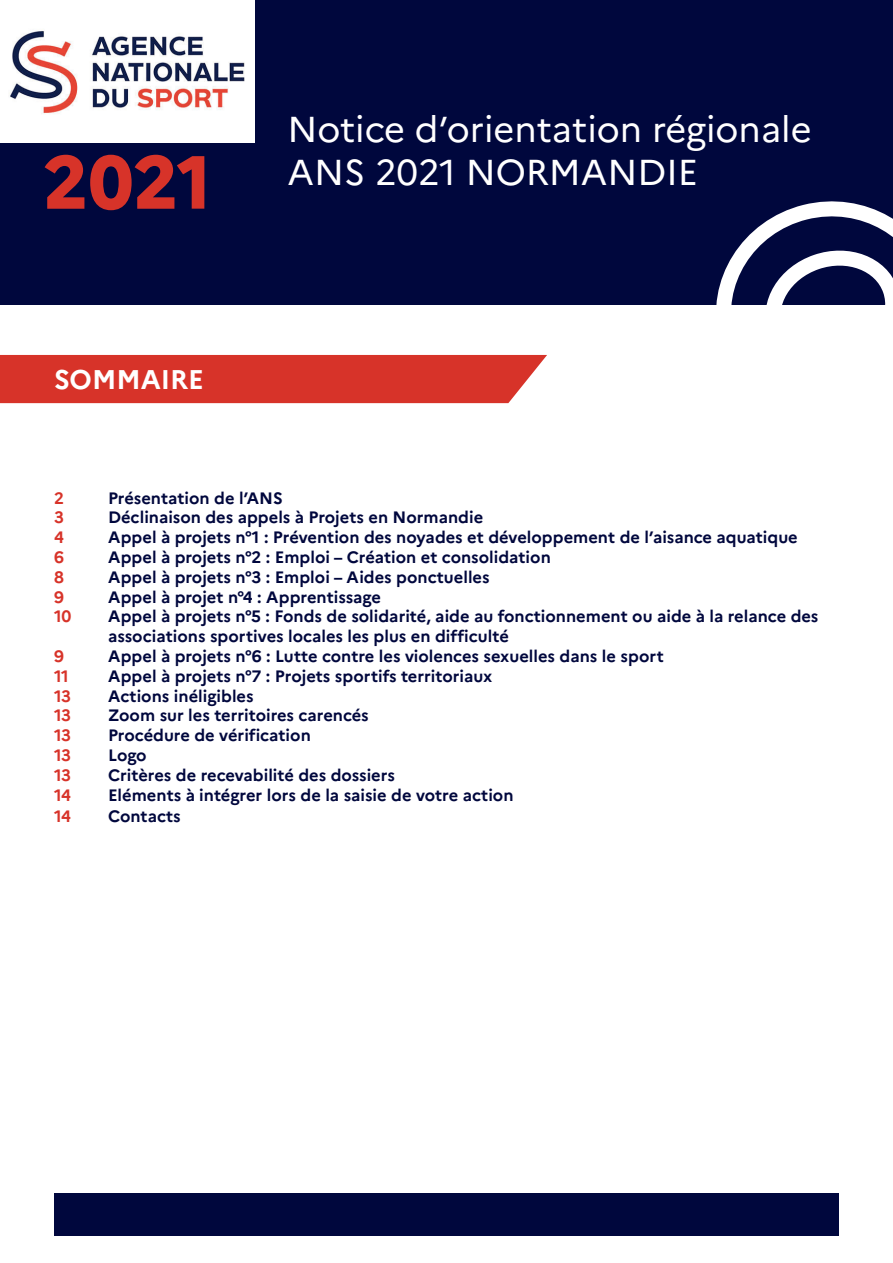
<style>
.page{position:relative;width:893px;height:1263px;background:#fff}
.page>*{position:absolute;margin:0;border:0;box-sizing:border-box;transform-origin:0 0}
.t1{font:800 75px "Marianne";color:#d73329}
.t2{font:36px/43.2px "Marianne";color:#fff}
.t3{font:700 27px "Marianne";color:#fff}
.t4{font:700 16.5px/19.8px "Marianne";color:#00073d}
.t5{font:700 16.5px "Marianne";letter-spacing:-.02em;color:#d73329}
</style>
<div class="page">
<div style="left:0;top:0;width:893px;height:305px;background:#00073d"></div>
<svg style="left:716px;top:201px;width:177px;height:104px"></svg>
<div style="left:0;top:355px;width:547px;height:48px;background:#d73329"></div>
<img style="left:0;top:0;width:255px;height:143px">
<div style="left:54px;top:1193px;width:785px;height:42px;background:#00073d"></div>
<p class="t1" style="left:43px;top:136px;width:170px">2021</p>
<p class="t3" style="left:54px;top:363px;width:152px">SOMMAIRE</p>
<p class="t2" style="left:288px;top:107px;width:526px">Notice d’orientation régionale<br>ANS 2021 NORMANDIE</p>
<p class="t5" style="left:54px;top:488px;width:11px">2</p>
<p class="t4" style="left:108px;top:488px;width:176px">Présentation de l’ANS</p>
<p class="t5" style="left:54px;top:507px;width:11px">3</p>
<p class="t4" style="left:108px;top:507px;width:377px">Déclinaison des appels à Projets en Normandie</p>
<p class="t5" style="left:54px;top:527px;width:11px">4</p>
<p class="t4" style="left:108px;top:527px;width:691px">Appel à projets n°1 : Prévention des noyades et développement de l’aisance aquatique</p>
<p class="t5" style="left:54px;top:547px;width:11px">6</p>
<p class="t4" style="left:108px;top:547px;width:444px">Appel à projets n°2 : Emploi – Création et consolidation</p>
<p class="t5" style="left:54px;top:567px;width:11px">8</p>
<p class="t4" style="left:108px;top:567px;width:383px">Appel à projets n°3 : Emploi – Aides ponctuelles</p>
<p class="t5" style="left:54px;top:587px;width:11px">9</p>
<p class="t4" style="left:108px;top:587px;width:274px">Appel à projet n°4 : Apprentissage</p>
<p class="t5" style="left:54px;top:606px;width:19px">10</p>
<p class="t4" style="left:108px;top:606px;width:712px">Appel à projets n°5 : Fonds de solidarité, aide au fonctionnement ou aide à la relance des associations sportives locales les plus en difficulté</p>
<p class="t5" style="left:54px;top:646px;width:11px">9</p>
<p class="t4" style="left:108px;top:646px;width:557px">Appel à projets n°6 : Lutte contre les violences sexuelles dans le sport</p>
<p class="t5" style="left:54px;top:666px;width:16px">11</p>
<p class="t4" style="left:108px;top:666px;width:386px">Appel à projets n°7 : Projets sportifs territoriaux</p>
<p class="t5" style="left:54px;top:686px;width:19px">13</p>
<p class="t4" style="left:108px;top:686px;width:147px">Actions inéligibles</p>
<p class="t5" style="left:54px;top:705px;width:19px">13</p>
<p class="t4" style="left:108px;top:705px;width:262px">Zoom sur les territoires carencés</p>
<p class="t5" style="left:54px;top:725px;width:19px">13</p>
<p class="t4" style="left:108px;top:725px;width:204px">Procédure de vérification</p>
<p class="t5" style="left:54px;top:745px;width:19px">13</p>
<p class="t4" style="left:108px;top:745px;width:40px">Logo</p>
<p class="t5" style="left:54px;top:765px;width:19px">13</p>
<p class="t4" style="left:108px;top:765px;width:289px">Critères de recevabilité des dossiers</p>
<p class="t5" style="left:54px;top:785px;width:19px">14</p>
<p class="t4" style="left:108px;top:785px;width:407px">Eléments à intégrer lors de la saisie de votre action</p>
<p class="t5" style="left:54px;top:806px;width:19px">14</p>
<p class="t4" style="left:108px;top:806px;width:74px">Contacts</p>
</div>
